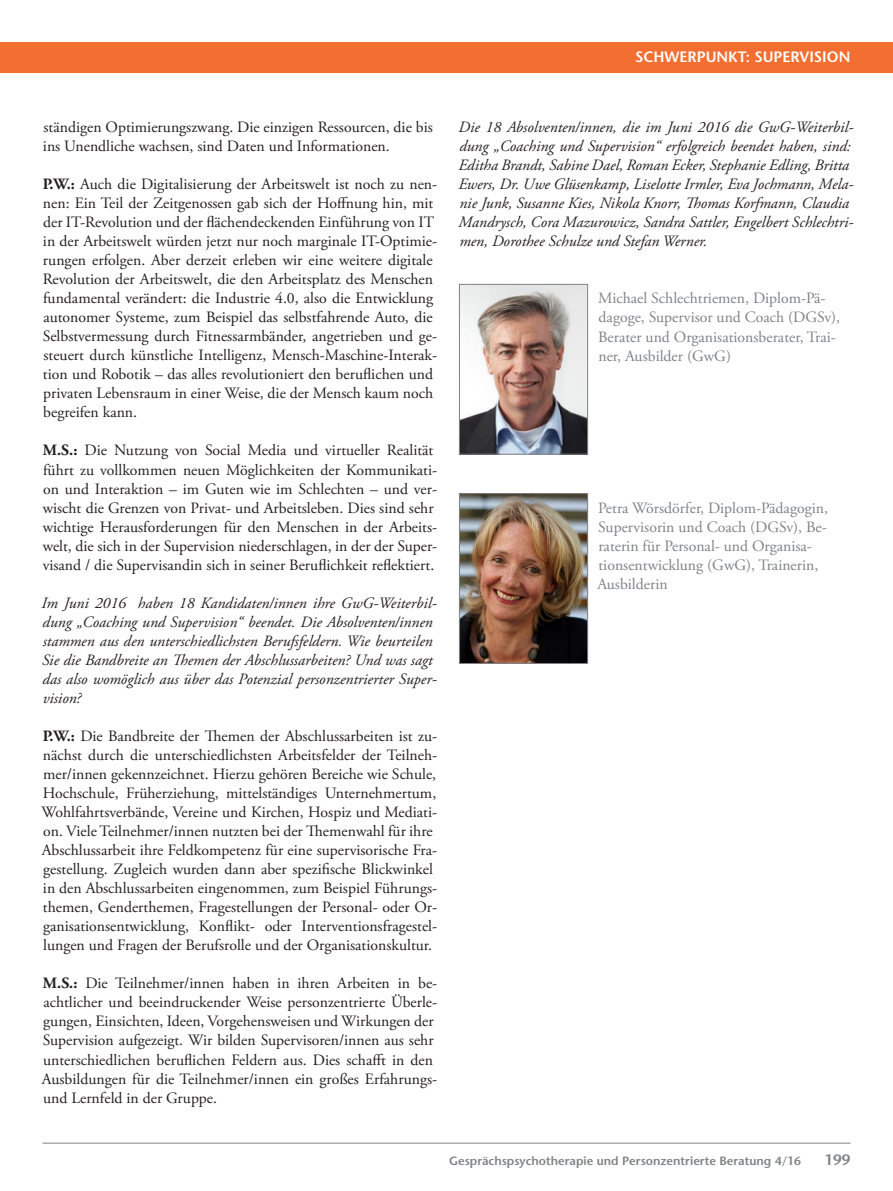
<style>
.page{position:relative;width:893px;height:1191px;background:#fff}
.page>*{position:absolute;margin:0;border:0;box-sizing:border-box;transform-origin:0 0}
.t1{font:15.75px/19px "Adobe Garamond Pro";color:#231f20}
.t2{font:italic 15.75px/19px "Adobe Garamond Pro";color:#231f20}
.t3{font:15.75px/19px "Adobe Garamond Pro";color:#808285}
.t4{font:600 15px "Stone Sans";color:#fff}
.t5{font:600 15px "Stone Sans";color:#808285}
.t6{font:600 12px "Stone Sans";color:#808285}
.s1{font-weight:700}
</style>
<div class="page">
<hr style="left:43px;top:1142px;width:807px;height:1px;background:#808285">
<div style="left:0;top:43px;width:893px;height:30px;background:#f36e31"></div>
<img style="left:461px;top:286px;width:125px;height:166px">
<div style="left:459px;top:284px;width:129px;height:170px;border:1px solid #808285"></div>
<img style="left:461px;top:495px;width:125px;height:166px">
<div style="left:459px;top:493px;width:129px;height:170px;border:1px solid #808285"></div>
<p class="t4" style="left:635px;top:48px;width:217px">Schwerpunkt: Supervision</p>
<p class="t1" style="left:43px;top:118px;width:391px">ständigen Optimierungszwang. Die einzigen Ressourcen, die bis ins Unendliche wachsen, sind Daten und Informationen.</p>
<p class="t1" style="left:43px;top:175px;width:396px"><span class="s1">P.W.:</span> Auch die Digitalisierung der Arbeitswelt ist noch zu nen&shy;nen: Ein Teil der Zeitgenossen gab sich der Hoffnung hin, mit der IT-Revolution und der flächendeckenden Einführung von IT in der Arbeitswelt würden jetzt nur noch marginale IT-Optimie&shy;rungen erfolgen. Aber derzeit erleben wir eine weitere digitale Revolution der Arbeitswelt, die den Arbeitsplatz des Menschen fundamental verändert: die Industrie 4.0, also die Entwicklung autonomer Systeme, zum Beispiel das selbstfahrende Auto, die Selbstvermessung durch Fitnessarmbänder, angetrieben und ge&shy;steuert durch künstliche Intelligenz, Mensch-Maschine-Interak&shy;tion und Robotik – das alles revolutioniert den beruflichen und privaten Lebensraum in einer Weise, die der Mensch kaum noch begreifen kann.</p>
<p class="t1" style="left:43px;top:441px;width:396px"><span class="s1">M.S.:</span> Die Nutzung von Social Media und virtueller Realität führt zu vollkommen neuen Möglichkeiten der Kommunikati&shy;on und Interaktion – im Guten wie im Schlechten – und ver&shy;wischt die Grenzen von Privat- und Arbeitsleben. Dies sind sehr wichtige Herausforderungen für den Menschen in der Arbeits&shy;welt, die sich in der Supervision niederschlagen, in der der Super&shy;visand / die Supervisandin sich in seiner Beruflichkeit reflektiert.</p>
<p class="t2" style="left:42px;top:593px;width:397px">Im Juni 2016 haben 18 Kandidaten/innen ihre GwG-Weiterbil&shy;dung „Coaching und Supervision“ beendet. Die Absolventen/innen stammen aus den unterschiedlichsten Berufsfeldern. Wie beurteilen Sie die Bandbreite an Themen der Abschlussarbeiten? Und was sagt das also womöglich aus über das Potenzial personzentrierter Super&shy;vision?</p>
<p class="t1" style="left:42px;top:727px;width:397px"><span class="s1">P.W.:</span> Die Bandbreite der Themen der Abschlussarbeiten ist zu&shy;nächst durch die unterschiedlichsten Arbeitsfelder der Teilneh&shy;mer/innen gekennzeichnet. Hierzu gehören Bereiche wie Schule, Hochschule, Früherziehung, mittelständiges Unternehmertum, Wohlfahrtsverbände, Vereine und Kirchen, Hospiz und Mediati&shy;on. Viele Teilnehmer/innen nutzten bei der Themenwahl für ihre Abschlussarbeit ihre Feldkompetenz für eine supervisorische Fra&shy;gestellung. Zugleich wurden dann aber spezifische Blickwinkel in den Abschlussarbeiten eingenommen, zum Beispiel Führungs&shy;themen, Genderthemen, Fragestellungen der Personal- oder Or&shy;ganisationsentwicklung, Konflikt- oder Interventionsfragestel&shy;lungen und Fragen der Berufsrolle und der Organisationskultur.</p>
<p class="t1" style="left:42px;top:974px;width:397px"><span class="s1">M.S.:</span> Die Teilnehmer/innen haben in ihren Arbeiten in be&shy;achtlicher und beeindruckender Weise personzentrierte Überle&shy;gungen, Einsichten, Ideen, Vorgehensweisen und Wirkungen der Supervision aufgezeigt. Wir bilden Supervisoren/innen aus sehr unterschiedlichen beruflichen Feldern aus. Dies schafft in den Ausbildungen für die Teilnehmer/innen ein großes Erfahrungs&shy;und Lernfeld in der Gruppe.</p>
<p class="t2" style="left:458px;top:118px;width:397px">Die 18 Absolventen/innen, die im Juni 2016 die GwG-Weiterbil&shy;dung „Coaching und Supervision“ erfolgreich beendet haben, sind:<br>Editha Brandt, Sabine Dael, Roman Ecker, Stephanie Edling, Britta Ewers, Dr. Uwe Glüsenkamp, Liselotte Irmler, Eva Jochmann, Mela&shy;nie Junk, Susanne Kies, Nikola Knorr, Thomas Korfmann, Claudia Mandrysch, Cora Mazurowicz, Sandra Sattler, Engelbert Schlechtri&shy;men, Dorothee Schulze und Stefan Werner.</p>
<p class="t3" style="left:598px;top:289px;width:244px">Michael Schlechtriemen, Diplom-Pä&shy;dagoge, Supervisor und Coach (DGSv), Berater und Organisationsberater, Trai&shy;ner, Ausbilder (GwG)</p>
<p class="t3" style="left:597px;top:499px;width:232px">Petra Wörsdörfer, Diplom-Pädagogin,<br>Supervisorin und Coach (DGSv), Be&shy;raterin für Personal- und Organisa&shy;tionsentwicklung (GwG), Trainerin,<br>Ausbilderin</p>
<p class="t6" style="left:449px;top:1154px;width:354px">Gesprächspsychotherapie und Personzentrierte Beratung 4/16</p>
<p class="t5" style="left:825px;top:1151px;width:27px">199</p>
</div>
